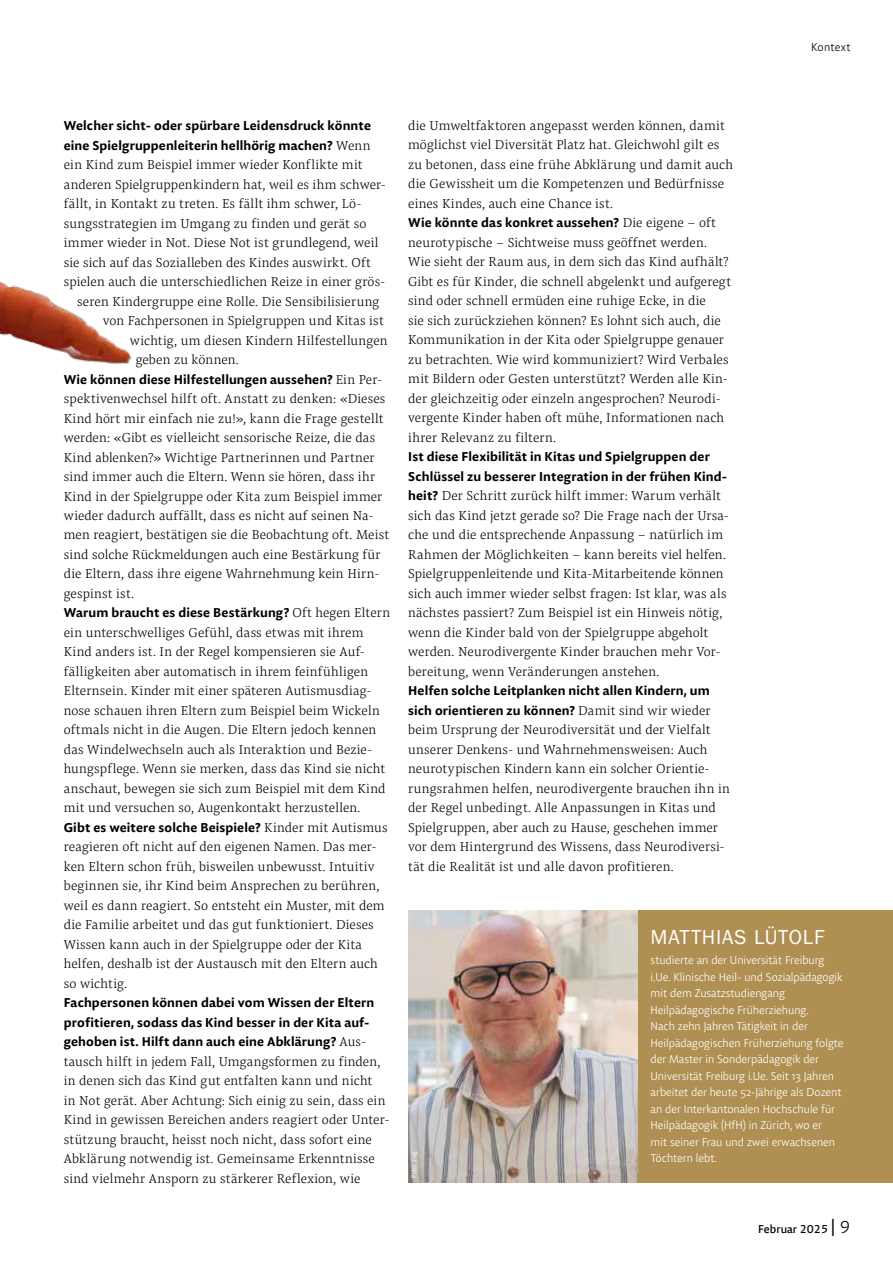
<style>
.page{position:relative;width:893px;height:1263px;background:#fff}
.page>*{position:absolute;margin:0;border:0;box-sizing:border-box;transform-origin:0 0}
.t1{font:21px "Franklin Gothic URW Boo";letter-spacing:.04em;color:#fff}
.t2{font:300 13.5px/19.5px "Pensum Pro";letter-spacing:.01em;color:#000}
.t3{font:700 13.5px/19.5px "Pensum Sans";letter-spacing:.01em;color:#000}
.t4{font:300 12px/16.5px "Pensum Sans";color:#fff}
.t5{font:12px "Pensum Sans";color:#000}
.t6{font:300 12px "Pensum Sans";letter-spacing:.025em;color:#000}
.t7{font:7.5px "Franklin Gothic URW Boo";letter-spacing:.015em;color:#fff;scale:.9 1}
.s1{font-family:"Pensum Pro";font-weight:300}
.s2{font-family:"Pensum Sans";font-weight:700}
.s3{font-size:18px}
.s4{font-weight:300;font-size:18px}
</style>
<div class="page">
<div style="left:408px;top:910px;width:485px;height:272px;background:#b08f52"></div>
<img style="left:0;top:281px;width:132px;height:83px">
<img style="left:408px;top:910px;width:230px;height:272px">
<p class="t6" style="left:811px;top:39px;width:41px">Kontext</p>
<p class="t3" style="left:64px;top:116px;width:309px">Welcher sicht- oder spürbare Leidensdruck könnte eine Spielgruppenleiterin hellhörig machen? <span class="s1">Wenn</span></p>
<p class="t2" style="left:64px;top:155px;width:300px">ein Kind zum Beispiel immer wieder Konflikte mit</p>
<p class="t2" style="left:64px;top:174px;width:324px">anderen Spielgruppenkindern hat, weil es ihm schwer-</p>
<p class="t2" style="left:64px;top:194px;width:299px">fällt, in Kontakt zu treten. Es fällt ihm schwer, Lö-</p>
<p class="t2" style="left:64px;top:213px;width:304px">sungsstrategien im Umgang zu finden und gerät so</p>
<p class="t2" style="left:64px;top:233px;width:316px">immer wieder in Not. Diese Not ist grundlegend, weil</p>
<p class="t2" style="left:64px;top:252px;width:309px">sie sich auf das Sozialleben des Kindes auswirkt. Oft</p>
<p class="t2" style="left:64px;top:272px;width:323px">spielen auch die unterschiedlichen Reize in einer grös-</p>
<p class="t2" style="left:77px;top:291px;width:304px">seren Kindergruppe eine Rolle. Die Sensibilisierung</p>
<p class="t2" style="left:103px;top:311px;width:283px">von Fachpersonen in Spielgruppen und Kitas ist</p>
<p class="t2" style="left:130px;top:330px;width:259px">wichtig, um diesen Kindern Hilfestellungen</p>
<p class="t2" style="left:136px;top:350px;width:105px">geben zu können.</p>
<p class="t3" style="left:64px;top:369px;width:320px">Wie können diese Hilfestellungen aussehen? <span class="s1">Ein Per-</span></p>
<p class="t2" style="left:64px;top:389px;width:327px">spektivenwechsel hilft oft. Anstatt zu denken: «Dieses Kind hört mir einfach nie zu!», kann die Frage gestellt werden: «Gibt es vielleicht sensorische Reize, die das Kind ablenken?» Wichtige Partnerinnen und Partner sind immer auch die Eltern. Wenn sie hören, dass ihr Kind in der Spielgruppe oder Kita zum Beispiel immer wieder dadurch auffällt, dass es nicht auf seinen Na&shy;men reagiert, bestätigen sie die Beobachtung oft. Meist sind solche Rückmeldungen auch eine Bestärkung für die Eltern, dass ihre eigene Wahrnehmung kein Hirn&shy;gespinst ist.</p>
<p class="t3" style="left:64px;top:603px;width:328px">Warum braucht es diese Bestärkung? <span class="s1">Oft hegen Eltern</span></p>
<p class="t2" style="left:64px;top:622px;width:323px">ein unterschwelliges Gefühl, dass etwas mit ihrem Kind anders ist. In der Regel kompensieren sie Auf&shy;fälligkeiten aber automatisch in ihrem feinfühligen Elternsein. Kinder mit einer späteren Autismusdiag&shy;nose schauen ihren Eltern zum Beispiel beim Wickeln oftmals nicht in die Augen. Die Eltern jedoch kennen das Windelwechseln auch als Interaktion und Bezie&shy;hungspflege. Wenn sie merken, dass das Kind sie nicht anschaut, bewegen sie sich zum Beispiel mit dem Kind mit und versuchen so, Augenkontakt herzustellen.</p>
<p class="t3" style="left:64px;top:817px;width:325px">Gibt es weitere solche Beispiele? <span class="s1">Kinder mit Autismus</span></p>
<p class="t2" style="left:64px;top:837px;width:322px">reagieren oft nicht auf den eigenen Namen. Das mer&shy;ken Eltern schon früh, bisweilen unbewusst. Intuitiv beginnen sie, ihr Kind beim Ansprechen zu berühren, weil es dann reagiert. So entsteht ein Muster, mit dem die Familie arbeitet und das gut funktioniert. Dieses Wissen kann auch in der Spielgruppe oder der Kita helfen, deshalb ist der Austausch mit den Eltern auch so wichtig.</p>
<p class="t3" style="left:64px;top:993px;width:312px">Fachpersonen können dabei vom Wissen der Eltern profitieren, sodass das Kind besser in der Kita auf&shy;gehoben ist. Hilft dann auch eine Abklärung? <span class="s1">Aus-</span></p>
<p class="t2" style="left:64px;top:1051px;width:327px">tausch hilft in jedem Fall, Umgangsformen zu finden, in denen sich das Kind gut entfalten kann und nicht<br>in Not gerät. Aber Achtung: Sich einig zu sein, dass ein Kind in gewissen Bereichen anders reagiert oder Unter&shy;stützung braucht, heisst noch nicht, dass sofort eine Abklärung notwendig ist. Gemeinsame Erkenntnisse sind vielmehr Ansporn zu stärkerer Reflexion, wie</p>
<p class="t2" style="left:408px;top:115px;width:326px">die Umweltfaktoren angepasst werden können, damit möglichst viel Diversität Platz hat. Gleichwohl gilt es zu betonen, dass eine frühe Abklärung und damit auch die Gewissheit um die Kompetenzen und Bedürfnisse eines Kindes, auch eine Chance ist.</p>
<p class="t3" style="left:408px;top:213px;width:309px">Wie könnte das konkret aussehen? <span class="s1">Die eigene – oft</span></p>
<p class="t2" style="left:408px;top:232px;width:324px">neurotypische – Sichtweise muss geöffnet werden.<br>Wie sieht der Raum aus, in dem sich das Kind aufhält?<br>Gibt es für Kinder, die schnell abgelenkt und aufgeregt sind oder schnell ermüden eine ruhige Ecke, in die<br>sie sich zurückziehen können? Es lohnt sich auch, die Kommunikation in der Kita oder Spielgruppe genauer zu betrachten. Wie wird kommuniziert? Wird Verbales mit Bildern oder Gesten unterstützt? Werden alle Kin&shy;der gleichzeitig oder einzeln angesprochen? Neurodi&shy;vergente Kinder haben oft mühe, Informationen nach ihrer Relevanz zu filtern.</p>
<p class="t3" style="left:408px;top:447px;width:321px">Ist diese Flexibilität in Kitas und Spielgruppen der<br>Schlüssel zu besserer Integration in der frühen Kind-</p>
<p class="t2" style="left:408px;top:486px;width:322px"><span class="s2">heit?</span> Der Schritt zurück hilft immer: Warum verhält sich das Kind jetzt gerade so? Die Frage nach der Ursa&shy;che und die entsprechende Anpassung – natürlich im Rahmen der Möglichkeiten – kann bereits viel helfen.<br>Spielgruppenleitende und Kita-Mitarbeitende können sich auch immer wieder selbst fragen: Ist klar, was als nächstes passiert? Zum Beispiel ist ein Hinweis nötig, wenn die Kinder bald von der Spielgruppe abgeholt werden. Neurodivergente Kinder brauchen mehr Vor&shy;bereitung, wenn Veränderungen anstehen.</p>
<p class="t3" style="left:408px;top:681px;width:304px">Helfen solche Leitplanken nicht allen Kindern, um sich orientieren zu können? <span class="s1">Damit sind wir wieder</span></p>
<p class="t2" style="left:408px;top:720px;width:323px">beim Ursprung der Neurodiversität und der Vielfalt unserer Denkens- und Wahrnehmensweisen: Auch neurotypischen Kindern kann ein solcher Orientie&shy;rungsrahmen helfen, neurodivergente brauchen ihn in der Regel unbedingt. Alle Anpassungen in Kitas und Spielgruppen, aber auch zu Hause, geschehen immer vor dem Hintergrund des Wissens, dass Neurodiversi&shy;tät die Realität ist und alle davon profitieren.</p>
<p class="t7" style="left:409px;top:1178px;width:30px;rotate:-90deg">Foto: zvg</p>
<h1 class="t1" style="left:651px;top:924px;width:176px">MATTHIAS LÜTOLF</h1>
<p class="t4" style="left:651px;top:952px;width:194px">studierte an der Universität Freiburg i.Ue. Klinische Heil- und Sozialpädagogik mit dem Zusatzstudiengang Heilpädagogische Früherziehung.<br>Nach zehn Jahren Tätigkeit in der Heilpädagogischen Früherziehung folgte der Master in Sonderpädagogik der Universität Freiburg i.Ue. Seit 13 Jahren arbeitet der heute 52-Jährige als Dozent an der Interkantonalen Hochschule für Heilpädagogik (HfH) in Zürich, wo er<br>mit seiner Frau und zwei erwachsenen Töchtern lebt.</p>
<p class="t5" style="left:758px;top:1221px;width:94px">Februar 2025 <span class="s3">|</span> <span class="s4">9</span></p>
</div>
